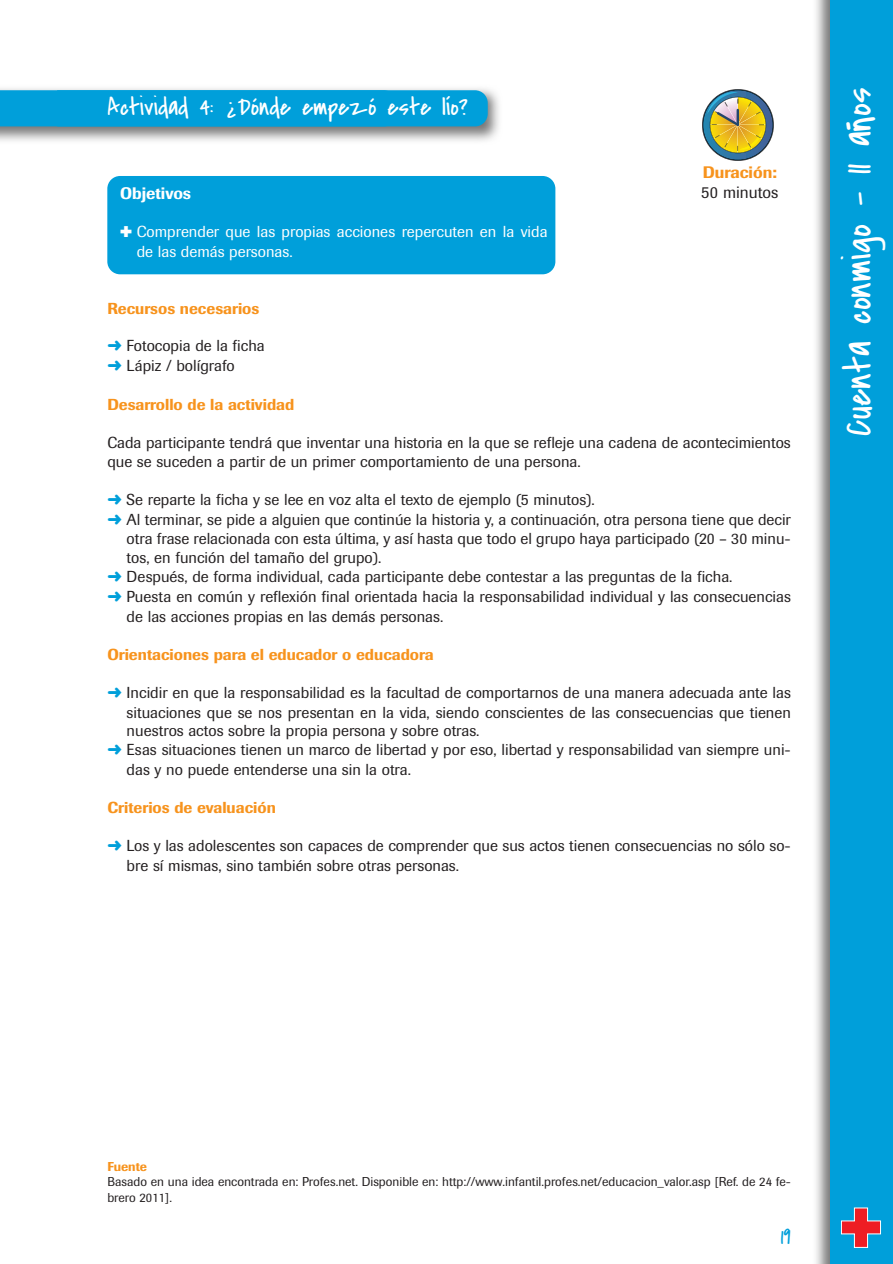
<style>
.page{position:relative;width:893px;height:1264px;background:#fff}
.page>*{position:absolute;margin:0;border:0;box-sizing:border-box;transform-origin:0 0}
.t1{font:39px "Covered By Your Grace";color:#fff}
.t2{font:25.5px "Covered By Your Grace";color:#fff}
.t3{font:22.5px "Covered By Your Grace";color:#009fda}
.t4{font:500 16.5px "Imago";color:#f7931d}
.t5{font:16.5px "Imago";color:#231f20}
.t6{font:500 16.5px "Imago";color:#fff}
.t7{font:15.75px/19.8px "Imago";color:#231f20}
.t8{font:500 15.75px "Imago";color:#f7931d}
.t9{font:15.75px/19.8px "Imago";color:#fff}
.t10{font:12.75px/15.3px "Imago";color:#231f20}
.t11{font:500 12.75px "Imago";color:#f7931d}
.s1{color:#009fda}
.s2{font-family:"Margarosa";font-size:22.5px}
</style>
<div class="page">
<img style="left:0;top:88px;width:499px;height:53px">
<div style="left:107px;top:176px;width:448px;height:98px;background:#009fda;border-radius:13px"></div>
<img style="left:816px;top:0;width:14px;height:1264px">
<div style="left:830px;top:0;width:63px;height:1264px;background:#009fda"></div>
<div style="left:0;top:90px;width:488px;height:36px;background:#009fda"></div>
<svg style="left:840px;top:1207px;width:41px;height:41px"></svg>
<svg style="left:702px;top:89px;width:72px;height:72px"></svg>
<h2 class="t2" style="left:107px;top:97px;width:362px">Actividad 4: Dónde empezó este lío?</h2>
<h2 class="t2" style="left:236px;top:121px;width:11px;rotate:-180deg">?</h2>
<p class="t6" style="left:120px;top:187px;width:73px">Objetivos</p>
<p class="t9" style="left:137px;top:223px;width:412px;text-indent:-17px">✚ Comprender que las propias acciones repercuten en la vida de las demás personas.</p>
<p class="t4" style="left:703px;top:166px;width:75px">Duración:</p>
<p class="t5" style="left:701px;top:186px;width:79px">50 minutos</p>
<p class="t8" style="left:107px;top:302px;width:153px">Recursos necesarios</p>
<p class="t7" style="left:107px;top:337px;width:159px"><span class="s1">➜</span> Fotocopia de la ficha <span class="s1">➜</span> Lápiz / bolígrafo</p>
<p class="t8" style="left:107px;top:399px;width:188px">Desarrollo de la actividad</p>
<p class="t7" style="left:107px;top:434px;width:685px;line-height:18.9px">Cada participante tendrá que inventar una historia en la que se refleje una cadena de acontecimientos que se suceden a partir de un primer comportamiento de una persona.</p>
<p class="t7" style="left:107px;top:490px;width:489px"><span class="s1">➜</span> Se reparte la ficha y se lee en voz alta el texto de ejemplo (5 minutos).</p>
<p class="t7" style="left:107px;top:510px;width:685px"><span class="s1">➜</span> Al terminar, se pide a alguien que continúe la historia y, a continuación, otra persona tiene que decir</p>
<p class="t7" style="left:127px;top:530px;width:665px">otra frase relacionada con esta última, y así hasta que todo el grupo haya participado (20 – 30 minu-</p>
<p class="t7" style="left:127px;top:549px;width:256px">tos, en función del tamaño del grupo).</p>
<p class="t7" style="left:107px;top:568px;width:626px"><span class="s1">➜</span> Después, de forma individual, cada participante debe contestar a las preguntas de la ficha.</p>
<p class="t7" style="left:107px;top:588px;width:685px"><span class="s1">➜</span> Puesta en común y reflexión final orientada hacia la responsabilidad individual y las consecuencias</p>
<p class="t7" style="left:127px;top:608px;width:318px">de las acciones propias en las demás personas.</p>
<p class="t8" style="left:107px;top:648px;width:328px">Orientaciones para el educador o educadora</p>
<p class="t7" style="left:107px;top:683px;width:685px"><span class="s1">➜</span> Incidir en que la responsabilidad es la facultad de comportarnos de una manera adecuada ante las</p>
<p class="t7" style="left:127px;top:703px;width:666px">situaciones que se nos presentan en la vida, siendo conscientes de las consecuencias que tienen</p>
<p class="t7" style="left:127px;top:722px;width:354px">nuestros actos sobre la propia persona y sobre otras.</p>
<p class="t7" style="left:107px;top:741px;width:685px"><span class="s1">➜</span> Esas situaciones tienen un marco de libertad y por eso, libertad y responsabilidad van siempre uni-</p>
<p class="t7" style="left:127px;top:761px;width:286px">das y no puede entenderse una sin la otra.</p>
<p class="t8" style="left:107px;top:801px;width:170px">Criterios de evaluación</p>
<p class="t7" style="left:127px;top:836px;width:666px;text-indent:-19px"><span class="s1">➜</span> Los y las adolescentes son capaces de comprender que sus actos tienen consecuencias no sólo so&shy;bre sí mismas, sino también sobre otras personas.</p>
<h1 class="t1" style="left:842px;top:435px;width:350px;rotate:-90deg">Cuenta conmigo - 11 a<span class="s2">ñ</span>os</h1>
<p class="t11" style="left:107px;top:1162px;width:41px">Fuente</p>
<p class="t10" style="left:107px;top:1175px;width:685px">Basado en una idea encontrada en: Profes.net. Disponible en: http://www.infantil.profes.net/educacion_valor.asp [Ref. de 24 fe&shy;brero 2011].</p>
<h3 class="t3" style="left:780px;top:1227px;width:12px">19</h3>
</div>
